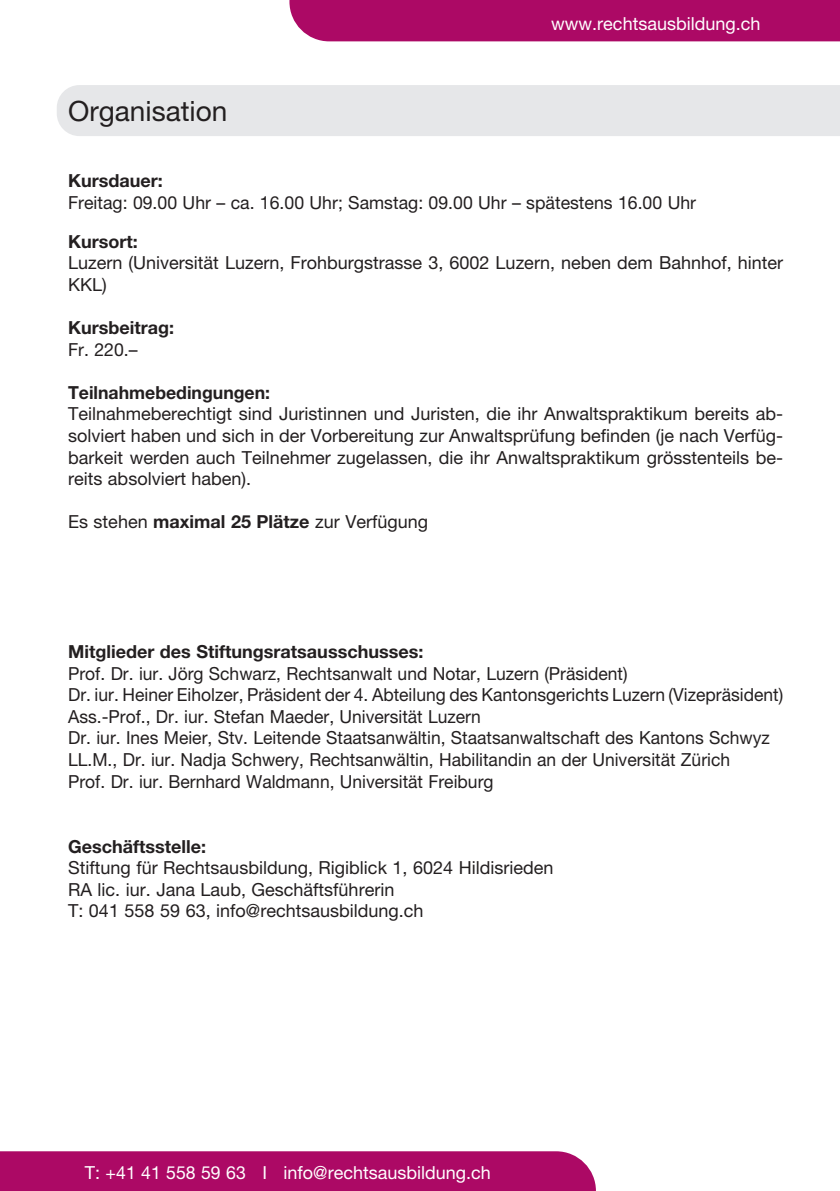
<style>
.page{position:relative;width:840px;height:1191px;background:#fff}
.page>*{position:absolute;margin:0;border:0;box-sizing:border-box;transform-origin:0 0}
.t1{font:28px "Helvetica Neue";color:#231f20}
.t2{font:18px/21.6px "Helvetica Neue";color:#231f20}
.t3{font:700 18px "Helvetica Neue";color:#231f20}
.t4{font:18px "Helvetica Neue";color:#fff}
.s1{font-weight:700}
</style>
<div class="page">
<div style="left:57px;top:85px;width:782px;height:51px;background:#e6e7e9"></div>
<div style="left:0;top:1151px;width:595px;height:40px;background:#ac0965"></div>
<div style="left:289px;top:0;width:550px;height:41px;background:#ac0965"></div>
<h1 class="t1" style="left:68px;top:95px;width:161px">Organisation</h1>
<p class="t4" style="left:551px;top:13px;width:210px">www.rechtsausbildung.ch</p>
<p class="t3" style="left:68px;top:170px;width:96px">Kursdauer:</p>
<p class="t2" style="left:68px;top:191px;width:629px">Freitag: 09.00 Uhr – ca. 16.00 Uhr; Samstag: 09.00 Uhr – spätestens 16.00 Uhr</p>
<p class="t3" style="left:68px;top:230px;width:71px">Kursort:</p>
<p class="t2" style="left:68px;top:252px;width:716px">Luzern (Universität Luzern, Frohburgstrasse 3, 6002 Luzern, neben dem Bahnhof, hinter<br>KKL)</p>
<p class="t3" style="left:68px;top:316px;width:107px">Kursbeitrag:</p>
<p class="t2" style="left:68px;top:338px;width:71px">Fr. 220.–</p>
<p class="t3" style="left:68px;top:381px;width:203px">Teilnahmebedingungen:</p>
<p class="t2" style="left:68px;top:403px;width:716px;text-align:justify">Teilnahmeberechtigt sind Juristinnen und Juristen, die ihr Anwaltspraktikum bereits ab&shy;solviert haben und sich in der Vorbereitung zur Anwaltsprüfung befinden (je nach Verfüg&shy;barkeit werden auch Teilnehmer zugelassen, die ihr Anwaltspraktikum grösstenteils be&shy;reits absolviert haben).</p>
<p class="t2" style="left:68px;top:511px;width:361px">Es stehen <span class="s1">maximal 25 Plätze</span> zur Verfügung</p>
<p class="t3" style="left:68px;top:640px;width:356px">Mitglieder des Stiftungsratsausschusses:</p>
<p class="t2" style="left:68px;top:662px;width:716px">Prof. Dr. iur. Jörg Schwarz, Rechtsanwalt und Notar, Luzern (Präsident)<br>Dr. iur. Heiner Eiholzer, Präsident der 4. Abteilung des Kantonsgerichts Luzern (Vizepräsident)<br>Ass.-Prof., Dr. iur. Stefan Maeder, Universität Luzern<br>Dr. iur. Ines Meier, Stv. Leitende Staatsanwältin, Staatsanwaltschaft des Kantons Schwyz LL.M., Dr. iur. Nadja Schwery, Rechtsanwältin, Habilitandin an der Universität Zürich<br>Prof. Dr. iur. Bernhard Waldmann, Universität Freiburg</p>
<p class="t3" style="left:68px;top:835px;width:139px">Geschäftsstelle:</p>
<p class="t2" style="left:68px;top:856px;width:486px">Stiftung für Rechtsausbildung, Rigiblick 1, 6024 Hildisrieden<br>RA lic. iur. Jana Laub, Geschäftsführerin<br>T: 041 558 59 63, info@rechtsausbildung.ch</p>
<p class="t4" style="left:85px;top:1161px;width:407px">T: +41 41 558 59 63 I info@rechtsausbildung.ch</p>
</div>
